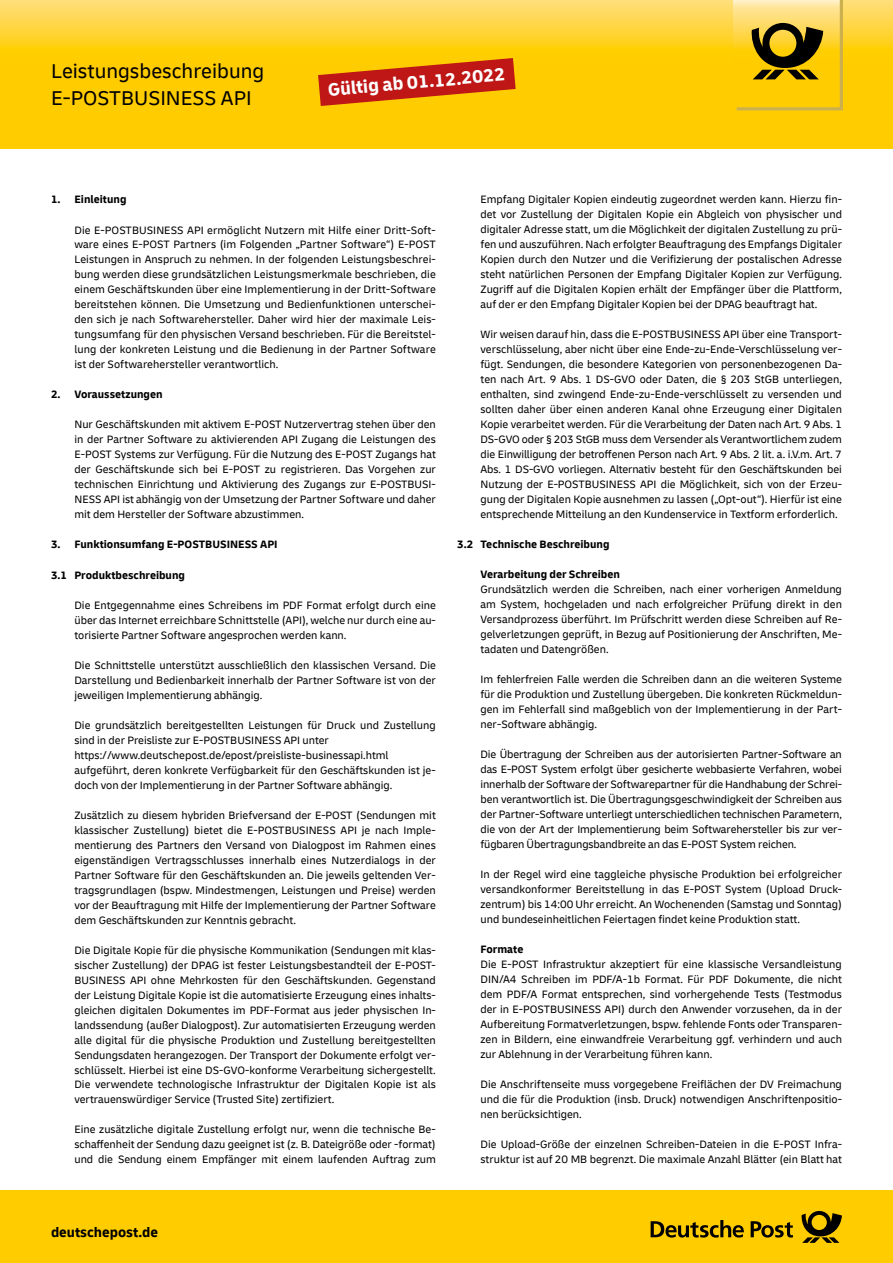
<style>
.page{position:relative;width:893px;height:1263px;background:#fff}
.page>*{position:absolute;margin:0;border:0;box-sizing:border-box;transform-origin:0 0}
.t1{font:21px/27px "Delivery";color:#000}
.t2{font:700 18.75px "Delivery";color:#fff}
.t3{font:700 14.25px "Delivery";color:#000}
.t4{font:11.25px/15px "Delivery";color:#000;text-align:justify}
.t5{font:700 11.25px "Delivery";color:#000}
</style>
<div class="page">
<svg style="left:0;top:0;width:893px;height:149px;background:#fecf18"></svg>
<svg style="left:733px;top:0;width:4px;height:107px"></svg>
<svg style="left:737px;top:0;width:106px;height:110px;background:#d0ad2b"></svg>
<div style="left:0;top:1191px;width:893px;height:72px;background:#fc0"></div>
<svg style="left:801px;top:1211px;width:41px;height:32px"></svg>
<svg style="left:651px;top:1220px;width:93px;height:17px"></svg>
<svg style="left:751px;top:1221px;width:42px;height:16px"></svg>
<svg style="left:318px;top:58px;width:198px;height:48px;background:#d5580e"></svg>
<h1 class="t1" style="left:51px;top:58px;width:215px">Leistungsbeschreibung<br>E-POSTBUSINESS API</h1>
<h2 class="t2" style="left:327px;top:78px;width:179px;rotate:-5deg">Gültig ab 01.12.2022</h2>
<p class="t5" style="left:51px;top:193px;width:77px">1. Einleitung</p>
<p class="t4" style="left:74px;top:222px;width:363px">Die E-POSTBUSINESS API ermöglicht Nutzern mit Hilfe einer Dritt-Soft&shy;ware eines E-POST Partners (im Folgenden „Partner Software“) E-POST Leistungen in Anspruch zu nehmen. In der folgenden Leistungsbeschrei&shy;bung werden diese grundsätzlichen Leistungsmerkmale beschrieben, die einem Geschäftskunden über eine Implementierung in der Dritt-Software bereitstehen können. Die Umsetzung und Bedienfunktionen unterschei&shy;den sich je nach Softwarehersteller. Daher wird hier der maximale Leis&shy;tungsumfang für den physischen Versand beschrieben. Für die Bereitstel&shy;lung der konkreten Leistung und die Bedienung in der Partner Software ist der Softwarehersteller verantwortlich.</p>
<p class="t5" style="left:51px;top:388px;width:113px">2. Voraussetzungen</p>
<p class="t4" style="left:74px;top:417px;width:363px">Nur Geschäftskunden mit aktivem E-POST Nutzervertrag stehen über den in der Partner Software zu aktivierenden API Zugang die Leistungen des E-POST Systems zur Verfügung. Für die Nutzung des E-POST Zugangs hat der Geschäftskunde sich bei E-POST zu registrieren. Das Vorgehen zur technischen Einrichtung und Aktivierung des Zugangs zur E-POSTBUSI-NESS API ist abhängig von der Umsetzung der Partner Software und daher mit dem Hersteller der Software abzustimmen.</p>
<p class="t5" style="left:51px;top:538px;width:228px">3. Funktionsumfang E-POSTBUSINESS API</p>
<p class="t5" style="left:51px;top:568px;width:136px">3.1 Produktbeschreibung</p>
<p class="t4" style="left:74px;top:597px;width:363px">Die Entgegennahme eines Schreibens im PDF Format erfolgt durch eine über das Internet erreichbare Schnittstelle (API), welche nur durch eine au&shy;torisierte Partner Software angesprochen werden kann.</p>
<p class="t4" style="left:74px;top:657px;width:363px">Die Schnittstelle unterstützt ausschließlich den klassischen Versand. Die Darstellung und Bedienbarkeit innerhalb der Partner Software ist von der jeweiligen Implementierung abhängig.</p>
<p class="t4" style="left:74px;top:717px;width:363px;text-align:left">Die grundsätzlich bereitgestellten Leistungen für Druck und Zustellung sind in der Preisliste zur E-POSTBUSINESS API unter https://www.deutschepost.de/epost/preisliste-businessapi.html aufgeführt, deren konkrete Verfügbarkeit für den Geschäftskunden ist je&shy;doch von der Implementierung in der Partner Software abhängig.</p>
<p class="t4" style="left:74px;top:807px;width:363px">Zusätzlich zu diesem hybriden Briefversand der E-POST (Sendungen mit klassischer Zustellung) bietet die E-POSTBUSINESS API je nach Imple&shy;mentierung des Partners den Versand von Dialogpost im Rahmen eines eigenständigen Vertragsschlusses innerhalb eines Nutzerdialogs in der Partner Software für den Geschäftskunden an. Die jeweils geltenden Ver&shy;tragsgrundlagen (bspw. Mindestmengen, Leistungen und Preise) werden vor der Beauftragung mit Hilfe der Implementierung der Partner Software dem Geschäftskunden zur Kenntnis gebracht.</p>
<p class="t4" style="left:74px;top:942px;width:363px">Die Digitale Kopie für die physische Kommunikation (Sendungen mit klas&shy;sischer Zustellung) der DPAG ist fester Leistungsbestandteil der E-POST-BUSINESS API ohne Mehrkosten für den Geschäftskunden. Gegenstand der Leistung Digitale Kopie ist die automatisierte Erzeugung eines inhalts&shy;gleichen digitalen Dokumentes im PDF-Format aus jeder physischen In&shy;landssendung (außer Dialogpost). Zur automatisierten Erzeugung werden alle digital für die physische Produktion und Zustellung bereitgestellten Sendungsdaten herangezogen. Der Transport der Dokumente erfolgt ver&shy;schlüsselt. Hierbei ist eine DS-GVO-konforme Verarbeitung sichergestellt.<br>Die verwendete technologische Infrastruktur der Digitalen Kopie ist als vertrauenswürdiger Service (Trusted Site) zertifiziert.</p>
<p class="t4" style="left:74px;top:1122px;width:363px">Eine zusätzliche digitale Zustellung erfolgt nur, wenn die technische Be&shy;schaffenheit der Sendung dazu geeignet ist (z. B. Dateigröße oder -format) und die Sendung einem Empfänger mit einem laufenden Auftrag zum</p>
<p class="t4" style="left:480px;top:192px;width:363px">Empfang Digitaler Kopien eindeutig zugeordnet werden kann. Hierzu fin&shy;det vor Zustellung der Digitalen Kopie ein Abgleich von physischer und digitaler Adresse statt, um die Möglichkeit der digitalen Zustellung zu prü&shy;fen und auszuführen. Nach erfolgter Beauftragung des Empfangs Digitaler Kopien durch den Nutzer und die Verifizierung der postalischen Adresse steht natürlichen Personen der Empfang Digitaler Kopien zur Verfügung.<br>Zugriff auf die Digitalen Kopien erhält der Empfänger über die Plattform, auf der er den Empfang Digitaler Kopien bei der DPAG beauftragt hat.</p>
<p class="t4" style="left:480px;top:327px;width:363px">Wir weisen darauf hin, dass die E-POSTBUSINESS API über eine Transport&shy;verschlüsselung, aber nicht über eine Ende-zu-Ende-Verschlüsselung ver&shy;fügt. Sendungen, die besondere Kategorien von personenbezogenen Da&shy;ten nach Art. 9 Abs. 1 DS-GVO oder Daten, die § 203 StGB unterliegen, enthalten, sind zwingend Ende-zu-Ende-verschlüsselt zu versenden und sollten daher über einen anderen Kanal ohne Erzeugung einer Digitalen Kopie verarbeitet werden. Für die Verarbeitung der Daten nach Art. 9 Abs. 1<br>DS-GVO oder § 203 StGB muss dem Versender als Verantwortlichem zudem die Einwilligung der betroffenen Person nach Art. 9 Abs. 2 lit. a. i.V.m. Art. 7<br>Abs. 1 DS-GVO vorliegen. Alternativ besteht für den Geschäftskunden bei Nutzung der E-POSTBUSINESS API die Möglichkeit, sich von der Erzeu&shy;gung der Digitalen Kopie ausnehmen zu lassen („Opt-out“). Hierfür ist eine entsprechende Mitteilung an den Kundenservice in Textform erforderlich.</p>
<p class="t5" style="left:457px;top:537px;width:154px">3.2 Technische Beschreibung</p>
<p class="t5" style="left:480px;top:567px;width:141px">Verarbeitung der Schreiben</p>
<p class="t4" style="left:480px;top:582px;width:363px">Grundsätzlich werden die Schreiben, nach einer vorherigen Anmeldung am System, hochgeladen und nach erfolgreicher Prüfung direkt in den Versandprozess überführt. Im Prüfschritt werden diese Schreiben auf Re&shy;gelverletzungen geprüft, in Bezug auf Positionierung der Anschriften, Me&shy;tadaten und Datengrößen.</p>
<p class="t4" style="left:480px;top:672px;width:363px">Im fehlerfreien Falle werden die Schreiben dann an die weiteren Systeme für die Produktion und Zustellung übergeben. Die konkreten Rückmeldun&shy;gen im Fehlerfall sind maßgeblich von der Implementierung in der Part&shy;ner-Software abhängig.</p>
<p class="t4" style="left:480px;top:747px;width:363px">Die Übertragung der Schreiben aus der autorisierten Partner-Software an das E-POST System erfolgt über gesicherte webbasierte Verfahren, wobei innerhalb der Software der Softwarepartner für die Handhabung der Schrei&shy;ben verantwortlich ist. Die Übertragungsgeschwindigkeit der Schreiben aus der Partner-Software unterliegt unterschiedlichen technischen Parametern, die von der Art der Implementierung beim Softwarehersteller bis zur ver&shy;fügbaren Übertragungsbandbreite an das E-POST System reichen.</p>
<p class="t4" style="left:480px;top:867px;width:363px">In der Regel wird eine taggleiche physische Produktion bei erfolgreicher versandkonformer Bereitstellung in das E-POST System (Upload Druck&shy;zentrum) bis 14:00 Uhr erreicht. An Wochenenden (Samstag und Sonntag) und bundeseinheitlichen Feiertagen findet keine Produktion statt.</p>
<p class="t5" style="left:480px;top:942px;width:44px">Formate</p>
<p class="t4" style="left:480px;top:957px;width:363px">Die E-POST Infrastruktur akzeptiert für eine klassische Versandleistung DIN/A4 Schreiben im PDF/A-1b Format. Für PDF Dokumente, die nicht dem PDF/A Format entsprechen, sind vorhergehende Tests (Testmodus der in E-POSTBUSINESS API) durch den Anwender vorzusehen, da in der Aufbereitung Formatverletzungen, bspw. fehlende Fonts oder Transparen&shy;zen in Bildern, eine einwandfreie Verarbeitung ggf. verhindern und auch zur Ablehnung in der Verarbeitung führen kann.</p>
<p class="t4" style="left:480px;top:1077px;width:363px">Die Anschriftenseite muss vorgegebene Freiflächen der DV Freimachung und die für die Produktion (insb. Druck) notwendigen Anschriftenpositio&shy;nen berücksichtigen.</p>
<p class="t4" style="left:480px;top:1137px;width:363px">Die Upload-Größe der einzelnen Schreiben-Dateien in die E-POST Infra&shy;struktur ist auf 20 MB begrenzt. Die maximale Anzahl Blätter (ein Blatt hat</p>
<p class="t3" style="left:51px;top:1223px;width:109px">deutschepost.de</p>
</div>
